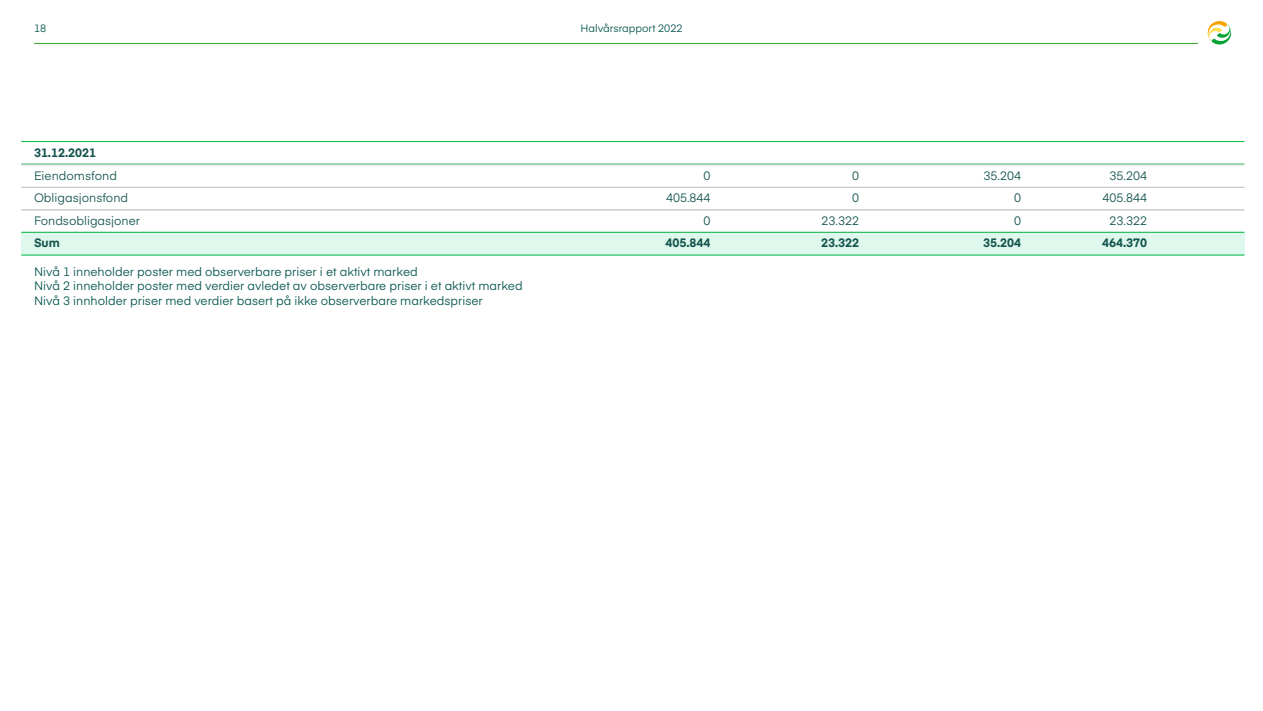
<style>
.page{position:relative;width:1263px;height:711px;background:#fff}
.page>*{position:absolute;margin:0;border:0;box-sizing:border-box;transform-origin:0 0}
.t1{font:12px/14.2px "Eina 03";color:#00534d}
.t2{font:12px "Eina 03";color:#14544e}
.t3{font:700 12px "Eina 03";color:#14544e}
.t4{font:10.5px "Eina 03";color:#00534d}
</style>
<div class="page">
<hr style="left:34px;top:43px;width:1164px;height:1px;background:#3ca432">
<svg style="left:1207px;top:21px;width:24px;height:24px"></svg>
<hr style="left:21px;top:141px;width:1223px;height:1px;background:#00bb41">
<hr style="left:21px;top:164px;width:1223px;height:1px;background:#c5c6c6">
<hr style="left:21px;top:187px;width:1223px;height:1px;background:#c5c6c6">
<hr style="left:21px;top:209px;width:1223px;height:1px;background:#c5c6c6">
<div style="left:21px;top:233px;width:1223px;height:22px;background:#dff8ed"></div>
<hr style="left:21px;top:232px;width:1223px;height:1px;background:#00bb41">
<hr style="left:21px;top:254px;width:1223px;height:1px;background:#00bb41">
<p class="t4" style="left:34px;top:20px;width:14px">18</p>
<p class="t4" style="left:580px;top:20px;width:104px">Halvårsrapport 2022</p>
<p class="t3" style="left:34px;top:144px;width:64px">31.12.2021</p>
<p class="t2" style="left:34px;top:166px;width:84px">Eiendomsfond</p>
<p class="t2" style="left:704px;top:166px;width:8px">0</p>
<p class="t2" style="left:852px;top:166px;width:8px">0</p>
<p class="t2" style="left:984px;top:166px;width:39px">35.204</p>
<p class="t2" style="left:1110px;top:166px;width:39px">35.204</p>
<p class="t2" style="left:34px;top:189px;width:96px">Obligasjonsfond</p>
<p class="t2" style="left:666px;top:189px;width:46px">405.844</p>
<p class="t2" style="left:852px;top:189px;width:8px">0</p>
<p class="t2" style="left:1014px;top:189px;width:8px">0</p>
<p class="t2" style="left:1103px;top:189px;width:46px">405.844</p>
<p class="t2" style="left:34px;top:211px;width:108px">Fondsobligasjoner</p>
<p class="t2" style="left:704px;top:211px;width:8px">0</p>
<p class="t2" style="left:822px;top:211px;width:39px">23.322</p>
<p class="t2" style="left:1014px;top:211px;width:8px">0</p>
<p class="t2" style="left:1110px;top:211px;width:39px">23.322</p>
<p class="t3" style="left:34px;top:234px;width:27px">Sum</p>
<p class="t3" style="left:665px;top:234px;width:47px">405.844</p>
<p class="t3" style="left:821px;top:234px;width:40px">23.322</p>
<p class="t3" style="left:983px;top:234px;width:40px">35.204</p>
<p class="t3" style="left:1102px;top:234px;width:47px">464.370</p>
<p class="t1" style="left:34px;top:263px;width:490px">Nivå 1 inneholder poster med observerbare priser i et aktivt marked<br>Nivå 2 inneholder poster med verdier avledet av observerbare priser i et aktivt marked<br>Nivå 3 innholder priser med verdier basert på ikke observerbare markedspriser</p>
</div>
